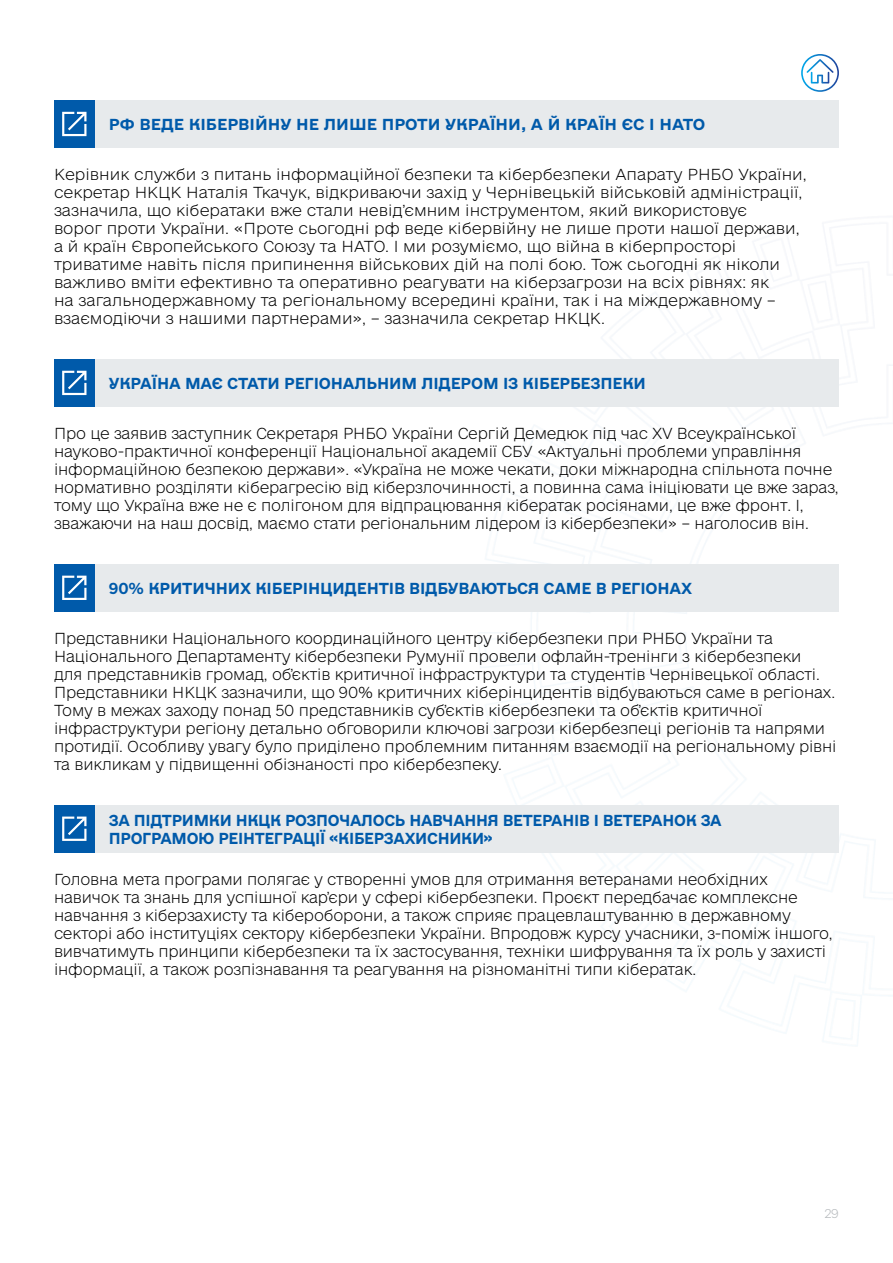
<style>
.page{position:relative;width:893px;height:1263px;background:#fff}
.page>*{position:absolute;margin:0;border:0;box-sizing:border-box;transform-origin:0 0}
.t1{font:15px/18px "e Ukraine Thin";letter-spacing:-.01em;color:#000}
.Подзаголовок{font:15px "e Ukraine Head Bold";letter-spacing:-.01em;color:#005aaa}
.Подзаголовок-2{font:15px/18px "e Ukraine Head Bold";letter-spacing:-.01em;color:#005aaa;scale:.95 1}
.t2{font:12px "e Ukraine Thin";color:#b5b9bc}
</style>
<div class="page">
<svg style="left:801px;top:54px;width:38px;height:38px"></svg>
<div style="left:95px;top:100px;width:744px;height:48px;background:#e7eaec"></div>
<div style="left:95px;top:359px;width:744px;height:48px;background:#e7eaec"></div>
<div style="left:95px;top:564px;width:744px;height:48px;background:#e7eaec"></div>
<div style="left:95px;top:805px;width:744px;height:47px;background:#e7eaec"></div>
<div style="left:54px;top:100px;width:41px;height:48px;background:#005aaa"></div>
<div style="left:54px;top:359px;width:41px;height:48px;background:#005aaa"></div>
<div style="left:54px;top:564px;width:41px;height:48px;background:#005aaa"></div>
<div style="left:54px;top:805px;width:41px;height:47px;background:#005aaa"></div>
<svg style="left:62px;top:112px;width:24px;height:24px"></svg>
<svg style="left:62px;top:371px;width:24px;height:24px"></svg>
<svg style="left:62px;top:576px;width:24px;height:24px"></svg>
<svg style="left:62px;top:816px;width:24px;height:25px"></svg>
<p class="Подзаголовок" style="left:109px;top:116px;width:598px">РФ ВЕДЕ КІБЕРВІЙНУ НЕ ЛИШЕ ПРОТИ УКРАЇНИ, А Й КРАЇН ЄС І НАТО</p>
<p class="t1" style="left:54px;top:166px;width:754px">Керівник служби з питань інформаційної безпеки та кібербезпеки Апарату РНБО України, секретар НКЦК Наталія Ткачук, відкриваючи захід у Чернівецькій військовій адміністрації, зазначила, що кібератаки вже стали невід’ємним інструментом, який використовує<br>ворог проти України. «Проте сьогодні рф веде кібервійну не лише проти нашої держави, а й країн Європейського Союзу та НАТО. І ми розуміємо, що війна в кіберпросторі триватиме навіть після припинення військових дій на полі бою. Тож сьогодні як ніколи важливо вміти ефективно та оперативно реагувати на кіберзагрози на всіх рівнях: як<br>на загальнодержавному та регіональному всередині країни, так і на міждержавному – взаємодіючи з нашими партнерами», – зазначила секретар НКЦК.</p>
<p class="Подзаголовок" style="left:109px;top:375px;width:538px">УКРАЇНА МАЄ СТАТИ РЕГІОНАЛЬНИМ ЛІДЕРОМ ІЗ КІБЕРБЕЗПЕКИ</p>
<p class="t1" style="left:54px;top:425px;width:786px">Про це заявив заступник Секретаря РНБО України Сергій Демедюк під час XV Всеукраїнської науково-практичної конференції Національної академії СБУ «Актуальні проблеми управління інформаційною безпекою держави». «Україна не може чекати, доки міжнародна спільнота почне нормативно розділяти кіберагресію від кіберзлочинності, а повинна сама ініціювати це вже зараз, тому що Україна вже не є полігоном для відпрацювання кібератак росіянами, це вже фронт. І, зважаючи на наш досвід, маємо стати регіональним лідером із кібербезпеки» – наголосив він.</p>
<p class="Подзаголовок" style="left:109px;top:580px;width:585px">90% КРИТИЧНИХ КІБЕРІНЦИДЕНТІВ ВІДБУВАЮТЬСЯ САМЕ В РЕГІОНАХ</p>
<p class="t1" style="left:54px;top:630px;width:784px">Представники Національного координаційного центру кібербезпеки при РНБО України та Національного Департаменту кібербезпеки Румунії провели офлайн-тренінги з кібербезпеки<br>для представників громад, об’єктів критичної інфраструктури та студентів Чернівецької області.<br>Представники НКЦК зазначили, що 90% критичних кіберінцидентів відбуваються саме в регіонах.<br>Тому в межах заходу понад 50 представників суб’єктів кібербезпеки та об’єктів критичної інфраструктури регіону детально обговорили ключові загрози кібербезпеці регіонів та напрями протидії. Особливу увагу було приділено проблемним питанням взаємодії на регіональному рівні та викликам у підвищенні обізнаності про кібербезпеку.</p>
<p class="Подзаголовок-2" style="left:109px;top:811px;width:647px">ЗА ПІДТРИМКИ НКЦК РОЗПОЧАЛОСЬ НАВЧАННЯ ВЕТЕРАНІВ І ВЕТЕРАНОК ЗА<br>ПРОГРАМОЮ РЕІНТЕГРАЦІЇ «КІБЕРЗАХИСНИКИ»</p>
<p class="t1" style="left:54px;top:871px;width:780px">Головна мета програми полягає у створенні умов для отримання ветеранами необхідних навичок та знань для успішної кар’єри у сфері кібербезпеки. Проєкт передбачає комплексне навчання з кіберзахисту та кібероборони, а також сприяє працевлаштуванню в державному секторі або інституціях сектору кібербезпеки України. Впродовж курсу учасники, з-поміж іншого, вивчатимуть принципи кібербезпеки та їх застосування, техніки шифрування та їх роль у захисті інформації, а також розпізнавання та реагування на різноманітні типи кібератак.</p>
<p class="t2" style="left:825px;top:1206px;width:16px">29</p>
</div>
